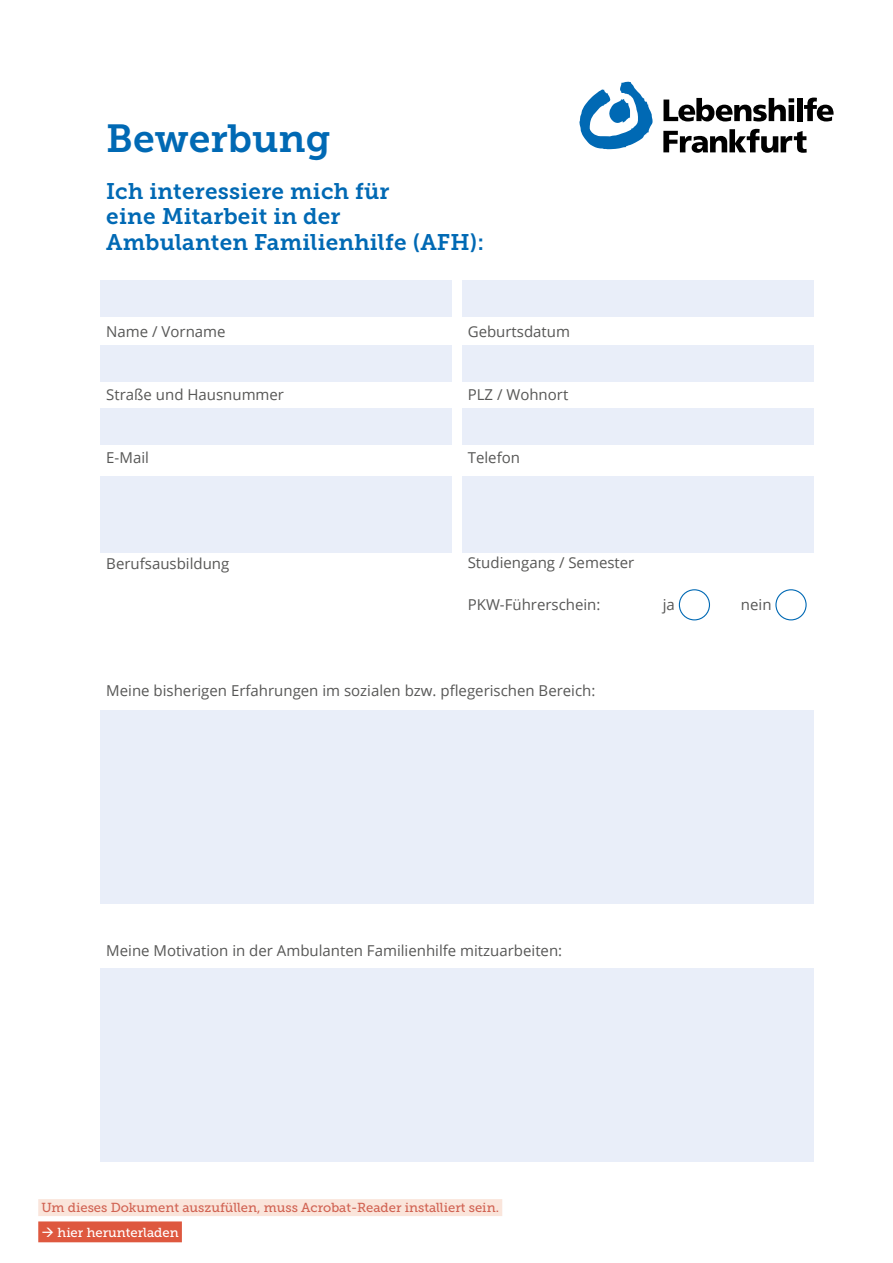
<style>
.page{position:relative;width:893px;height:1263px;background:#fff}
.page>*{position:absolute;margin:0;border:0;box-sizing:border-box;transform-origin:0 0}
.h1_Blau{font:39px "Museo Slab 700";color:#0069b4}
.h2_Blau{font:22.5px/25.5px "Museo Slab 700";letter-spacing:.01em;color:#0069b4}
.p_Linien_oben{font:15px "Open Sans";color:#575756}
.p_Linien_unten{font:15px "Open Sans";color:#575756}
.h4_Zitierte{font:13.05px "Museo Slab 500";color:#d16353}
.h4_Zitierte-2{font:13.05px "Museo Slab 500";color:#fff}
</style>
<div class="page">
<svg style="left:663px;top:129px;width:144px;height:24px"></svg>
<svg style="left:663px;top:98px;width:131px;height:23px"></svg>
<div style="left:797px;top:98px;width:5px;height:23px;background:#000"></div>
<svg style="left:804px;top:98px;width:29px;height:23px"></svg>
<svg style="left:579px;top:81px;width:74px;height:68px"></svg>
<div style="left:679px;top:589px;width:31px;height:31px;border:1px solid #0069b4;border-radius:50%"></div>
<div style="left:775px;top:589px;width:32px;height:31px;border:1px solid #0069b4;border-radius:50%"></div>
<div style="left:463px;top:280px;width:351px;height:37px;background:#e9eef9"></div>
<div style="left:463px;top:345px;width:351px;height:36px;background:#e9eef9"></div>
<div style="left:463px;top:408px;width:351px;height:37px;background:#e9eef9"></div>
<div style="left:463px;top:476px;width:351px;height:77px;background:#e9eef9"></div>
<div style="left:101px;top:710px;width:713px;height:194px;background:#e9eef9"></div>
<div style="left:101px;top:968px;width:713px;height:194px;background:#e9eef9"></div>
<div style="left:101px;top:280px;width:351px;height:37px;background:#e9eef9"></div>
<div style="left:101px;top:345px;width:351px;height:36px;background:#e9eef9"></div>
<div style="left:101px;top:408px;width:351px;height:37px;background:#e9eef9"></div>
<div style="left:101px;top:476px;width:351px;height:77px;background:#e9eef9"></div>
<div style="left:38px;top:1199px;width:464px;height:17px;background:#fae5db"></div>
<div style="left:38px;top:1221px;width:144px;height:21px;background:#de583f"></div>
<p class="h1_Blau" style="left:106px;top:116px;width:226px">Bewerbung</p>
<p class="h2_Blau" style="left:106px;top:178px;width:379px">Ich interessiere mich für<br>eine Mitarbeit in der<br>Ambulanten Familienhilfe (AFH):</p>
<p class="p_Linien_oben" style="left:106px;top:321px;width:121px">Name / Vorname</p>
<p class="p_Linien_oben" style="left:468px;top:321px;width:104px">Geburtsdatum</p>
<p class="p_Linien_oben" style="left:106px;top:384px;width:179px">Straße und Hausnummer</p>
<p class="p_Linien_oben" style="left:468px;top:384px;width:102px">PLZ / Wohnort</p>
<p class="p_Linien_oben" style="left:106px;top:447px;width:44px">E-Mail</p>
<p class="p_Linien_oben" style="left:468px;top:447px;width:54px">Telefon</p>
<p class="p_Linien_oben" style="left:106px;top:553px;width:125px">Berufsausbildung</p>
<p class="p_Linien_oben" style="left:468px;top:552px;width:168px">Studiengang / Semester</p>
<p class="p_Linien_oben" style="left:468px;top:594px;width:134px">PKW-Führerschein:</p>
<p class="p_Linien_oben" style="left:663px;top:594px;width:14px">ja</p>
<p class="p_Linien_oben" style="left:741px;top:594px;width:32px">nein</p>
<p class="p_Linien_unten" style="left:106px;top:680px;width:491px">Meine bisherigen Erfahrungen im sozialen bzw. pflegerischen Bereich:</p>
<p class="p_Linien_unten" style="left:106px;top:940px;width:457px">Meine Motivation in der Ambulanten Familienhilfe mitzuarbeiten:</p>
<p class="h4_Zitierte" style="left:42px;top:1200px;width:459px">Um dieses Dokument auszufüllen, muss Acrobat-Reader installiert sein.</p>
<p class="h4_Zitierte-2" style="left:42px;top:1225px;width:139px">→ hier herunterladen</p>
</div>
